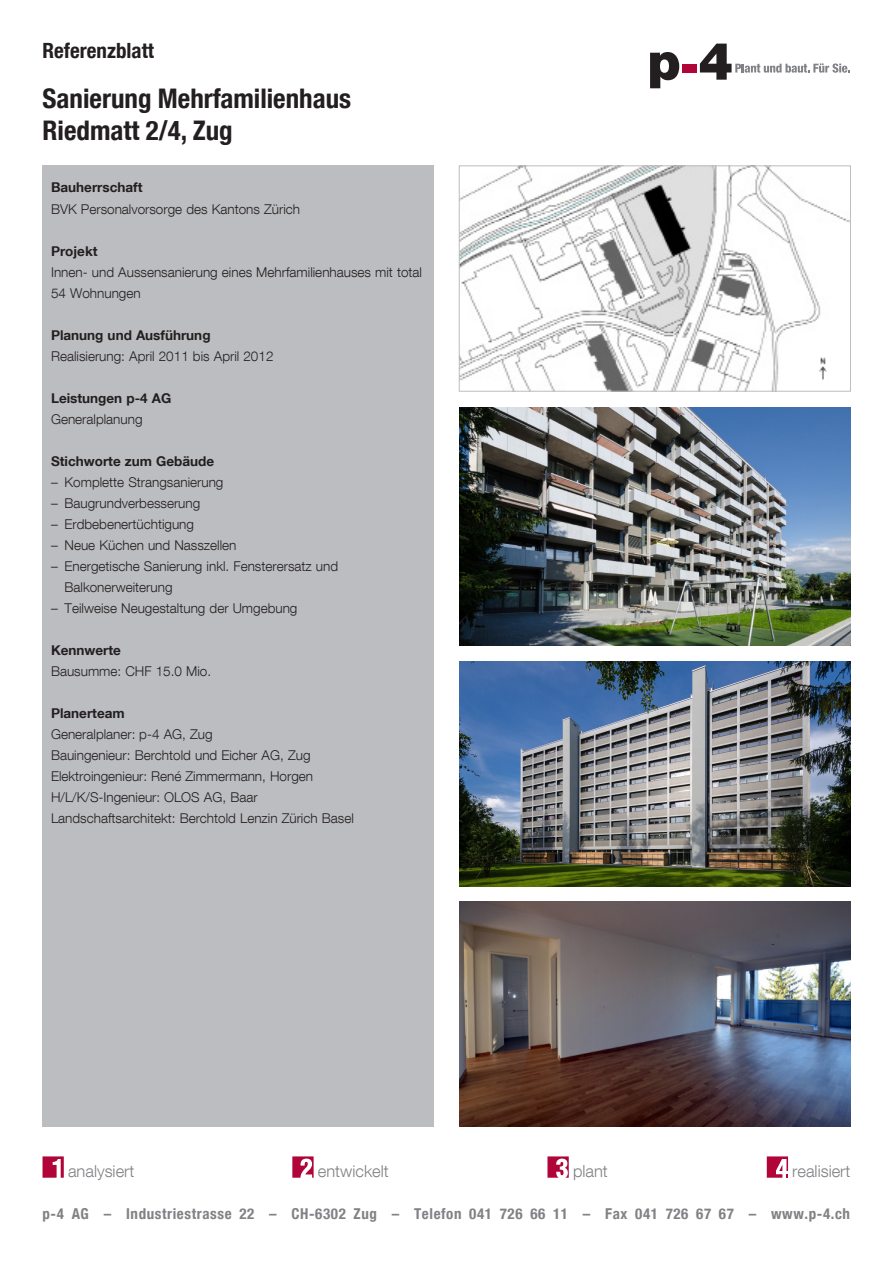
<style>
.page{position:relative;width:893px;height:1263px;background:#fff}
.page>*{position:absolute;margin:0;border:0;box-sizing:border-box;transform-origin:0 0}
.t1{font:700 condensed 27px/32.4px "Helvetica Neue LT Com";color:#231f20}
.t2{font:700 condensed 21px "Helvetica Neue LT Com";color:#231f20}
.t3{font:300 16.5px "Helvetica Neue LT Com";color:#808285}
.t4{font:700 condensed 15px "Helvetica Neue LT Com";letter-spacing:.04em;color:#808285}
.t5{font:300 13.5px/21px "Helvetica Neue LT Com";color:#231f20}
.t6{font:700 13.5px "Helvetica Neue LT Com";color:#231f20}
</style>
<div class="page">
<div style="left:682px;top:64px;width:15px;height:8px;background:#b10439"></div>
<svg style="left:700px;top:44px;width:150px;height:36px"></svg>
<svg style="left:650px;top:52px;width:29px;height:36px"></svg>
<div style="left:43px;top:166px;width:391px;height:961px;background:#bcbdc0"></div>
<svg style="left:292px;top:1156px;width:22px;height:22px"></svg>
<svg style="left:43px;top:1156px;width:21px;height:22px"></svg>
<svg style="left:547px;top:1156px;width:22px;height:22px"></svg>
<svg style="left:767px;top:1156px;width:21px;height:22px"></svg>
<img style="left:460px;top:661px;width:391px;height:226px">
<img style="left:460px;top:407px;width:391px;height:238px">
<img style="left:460px;top:901px;width:391px;height:226px">
<img style="left:461px;top:167px;width:388px;height:223px">
<div style="left:459px;top:165px;width:392px;height:227px;border:1px solid #bcbdc0"></div>
<img style="left:809px;top:349px;width:30px;height:35px">
<p class="t2" style="left:43px;top:38px;width:113px">Referenzblatt</p>
<p class="t1" style="left:43px;top:82px;width:310px">Sanierung Mehrfamilienhaus<br>Riedmatt 2/4, Zug</p>
<p class="t6" style="left:51px;top:179px;width:93px">Bauherrschaft</p>
<p class="t5" style="left:51px;top:198px;width:251px">BVK Personalvorsorge des Kantons Zürich</p>
<p class="t6" style="left:51px;top:242px;width:48px">Projekt</p>
<p class="t5" style="left:51px;top:261px;width:373px">Innen- und Aussensanierung eines Mehrfamilienhauses mit total<br>54 Wohnungen</p>
<p class="t6" style="left:51px;top:326px;width:161px">Planung und Ausführung</p>
<p class="t5" style="left:51px;top:345px;width:224px">Realisierung: April 2011 bis April 2012</p>
<p class="t6" style="left:51px;top:389px;width:122px">Leistungen p-4 AG</p>
<p class="t5" style="left:51px;top:408px;width:93px">Generalplanung</p>
<p class="t6" style="left:51px;top:452px;width:165px">Stichworte zum Gebäude</p>
<p class="t5" style="left:51px;top:471px;width:174px">– Komplette Strangsanierung</p>
<p class="t5" style="left:51px;top:492px;width:151px">– Baugrundverbesserung</p>
<p class="t5" style="left:51px;top:513px;width:145px">– Erdbebenertüchtigung</p>
<p class="t5" style="left:51px;top:534px;width:187px">– Neue Küchen und Nasszellen</p>
<p class="t5" style="left:65px;top:555px;width:275px;text-indent:-14px">– Energetische Sanierung inkl. Fensterersatz und<br>Balkonerweiterung</p>
<p class="t5" style="left:51px;top:597px;width:248px">– Teilweise Neugestaltung der Umgebung</p>
<p class="t6" style="left:51px;top:641px;width:71px">Kennwerte</p>
<p class="t5" style="left:51px;top:660px;width:162px">Bausumme: CHF 15.0 Mio.</p>
<p class="t6" style="left:51px;top:704px;width:75px">Planerteam</p>
<p class="t5" style="left:51px;top:723px;width:163px">Generalplaner: p-4 AG, Zug</p>
<p class="t5" style="left:51px;top:744px;width:261px">Bauingenieur: Berchtold und Eicher AG, Zug</p>
<p class="t5" style="left:51px;top:765px;width:264px">Elektroingenieur: René Zimmermann, Horgen<br>H/L/K/S-Ingenieur: OLOS AG, Baar</p>
<p class="t5" style="left:51px;top:807px;width:304px">Landschaftsarchitekt: Berchtold Lenzin Zürich Basel</p>
<p class="t3" style="left:68px;top:1160px;width:68px">analysiert</p>
<p class="t3" style="left:318px;top:1160px;width:72px">entwickelt</p>
<p class="t3" style="left:573px;top:1160px;width:36px">plant</p>
<p class="t3" style="left:792px;top:1160px;width:60px">realisiert</p>
<p class="t4" style="left:43px;top:1204px;width:809px">p-4 AG – Industriestrasse 22 – CH-6302 Zug – Telefon 041 726 66 11 – Fax 041 726 67 67 – www.p-4.ch</p>
</div>
